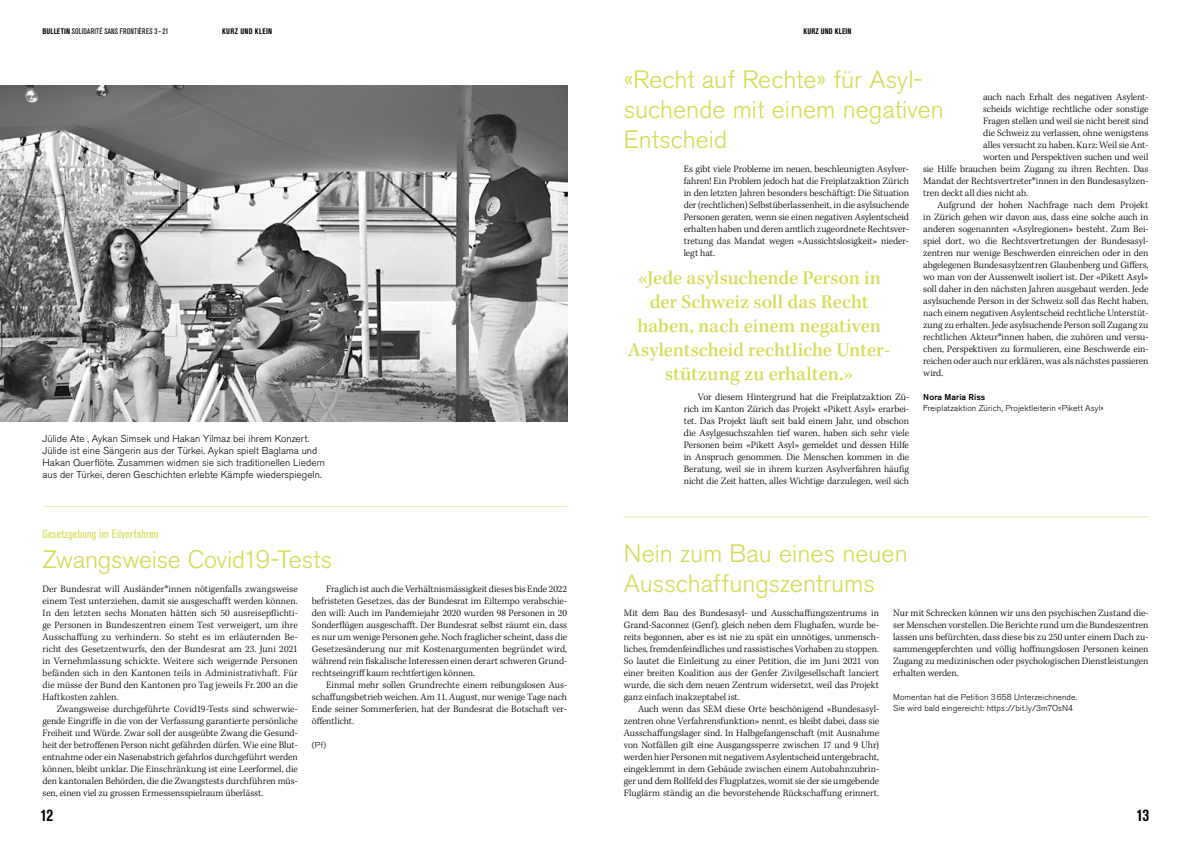
<style>
.page{position:relative;width:1191px;height:842px;background:#fff}
.page>*{position:absolute;margin:0;border:0;box-sizing:border-box;transform-origin:0 0}
.H2_25{font:300 25px/30px "Akzidenz Grotesk BE";color:#d4dc50}
.Obertitel_12{font:300 25px "Akzidenz Grotesk BE";letter-spacing:-.01em;color:#d4dc50}
.Zitate_20{font:500 20px/24px "Kepler Std";color:#d4dc50;text-align:center}
.t1{font:700 condensed 17px "Akzidenz Grotesk BE";color:#000}
.Obertitel_12-2{font:condensed 12px "Akzidenz Grotesk BE";letter-spacing:.025em;color:#d4dc50}
.Lauftext_mitEinzug_1{font:300 10px/12px "Kepler Std";letter-spacing:-.005em;color:#000;text-align:justify}
.Lauftext_mit_10{font:300 10px/12px "Kepler Std";letter-spacing:-.005em;color:#000;text-align:justify}
.Fotolegende_10{font:300 10px/12px "Akzidenz Grotesk BE";letter-spacing:.005em;color:#000}
.Person_8{font:300 8.5px/10.2px "Akzidenz Grotesk BE";letter-spacing:.01em;color:#000}
.Rubrik_10{font:condensed 8px "Akzidenz Grotesk BE";letter-spacing:.025em;color:#000}
.Rubrik_10-2{font:700 condensed 8px "Akzidenz Grotesk BE";letter-spacing:.035em;color:#000}
.s1{font-weight:700}
.s2{font-weight:500}
</style>
<div class="page">
<hr style="left:43px;top:506px;width:524px;height:1px;background:#d4dc50">
<img style="left:0;top:85px;width:567px;height:336px">
<hr style="left:624px;top:517px;width:524px;height:1px;background:#d4dc50">
<p class="Rubrik_10" style="left:43px;top:27px;width:127px"><span class="s1">BULLETIN</span> SOLIDARITÉ SANS FRONTIÈRES 3–21</p>
<p class="Rubrik_10-2" style="left:222px;top:27px;width:52px">KURZ UND KLEIN</p>
<p class="Fotolegende_10" style="left:43px;top:433px;width:284px">Jülide Ateş, Aykan Simsek und Hakan Yilmaz bei ihrem Konzert.<br>Jülide ist eine Sängerin aus der Türkei. Aykan spielt Baglama und Hakan Querflöte. Zusammen widmen sie sich traditionellen Liedern aus der Türkei, deren Geschichten erlebte Kämpfe wiederspiegeln.</p>
<p class="Obertitel_12-2" style="left:43px;top:528px;width:117px">Gesetzgebung im Eilverfahren</p>
<p class="Obertitel_12" style="left:43px;top:546px;width:291px">Zwangsweise Covid19-Tests</p>
<p class="Lauftext_mitEinzug_1" style="left:43px;top:584px;width:257px">Der Bundesrat will Ausländer*innen nötigenfalls zwangsweise einem Test unterziehen, damit sie ausgeschafft werden können.<br>In den letzten sechs Monaten hätten sich 50 ausreisepflichti&shy;ge Personen in Bundeszentren einem Test verweigert, um ihre Ausschaffung zu verhindern. So steht es im erläuternden Be&shy;richt des Gesetzentwurfs, den der Bundesrat am 23. Juni 2021 in Vernehmlassung schickte. Weitere sich weigernde Personen befänden sich in den Kantonen teils in Administrativhaft. Für die müsse der Bund den Kantonen pro Tag jeweils Fr. 200 an die Haftkosten zahlen.</p>
<p class="Lauftext_mitEinzug_1" style="left:43px;top:704px;width:257px;text-indent:14px">Zwangsweise durchgeführte Covid19-Tests sind schwerwie&shy;gende Eingriffe in die von der Verfassung garantierte persönliche Freiheit und Würde. Zwar soll der ausgeübte Zwang die Gesund&shy;heit der betroffenen Person nicht gefährden dürfen. Wie eine Blut&shy;entnahme oder ein Nasenabstrich gefahrlos durchgeführt werden können, bleibt unklar. Die Einschränkung ist eine Leerformel, die den kantonalen Behörden, die die Zwangstests durchführen müs&shy;sen, einen viel zu grossen Ermessensspielraum überlässt.</p>
<p class="Lauftext_mitEinzug_1" style="left:312px;top:584px;width:257px;text-indent:14px">Fraglich ist auch die Verhältnismässigkeit dieses bis Ende 2022 befristeten Gesetzes, das der Bundesrat im Eiltempo verabschie&shy;den will: Auch im Pandemiejahr 2020 wurden 98 Personen in 20<br>Sonderflügen ausgeschafft. Der Bundesrat selbst räumt ein, dass es nur um wenige Personen gehe. Noch fraglicher scheint, dass die Gesetzesänderung nur mit Kostenargumenten begründet wird, während rein fiskalische Interessen einen derart schweren Grund&shy;rechtseingriff kaum rechtfertigen können.</p>
<p class="Lauftext_mitEinzug_1" style="left:312px;top:680px;width:257px;text-indent:14px">Einmal mehr sollen Grundrechte einem reibungslosen Aus&shy;schaffungsbetrieb weichen. Am 11. August, nur wenige Tage nach Ende seiner Sommerferien, hat der Bundesrat die Botschaft ver&shy;öffentlicht.</p>
<p class="Person_8" style="left:312px;top:740px;width:16px">(Pf)</p>
<p class="Rubrik_10-2" style="left:803px;top:27px;width:50px">KURZ UND KLEIN</p>
<p class="H2_25" style="left:624px;top:65px;width:321px">«Recht auf Rechte» für Asyl&shy;suchende mit einem negativen<br>Entscheid</p>
<p class="Lauftext_mit_10" style="left:983px;top:92px;width:167px">auch nach Erhalt des negativen Asylent-</p>
<p class="Lauftext_mit_10" style="left:983px;top:104px;width:167px">scheids wichtige rechtliche oder sonstige</p>
<p class="Lauftext_mit_10" style="left:983px;top:116px;width:167px">Fragen stellen und weil sie nicht bereit sind</p>
<p class="Lauftext_mit_10" style="left:983px;top:128px;width:167px">die Schweiz zu verlassen, ohne wenigstens</p>
<p class="Lauftext_mit_10" style="left:983px;top:140px;width:167px">alles versucht zu haben. Kurz: Weil sie Ant-</p>
<p class="Lauftext_mit_10" style="left:983px;top:152px;width:167px">worten und Perspektiven suchen und weil</p>
<p class="Lauftext_mit_10" style="left:923px;top:164px;width:227px">sie Hilfe brauchen beim Zugang zu ihren Rechten. Das</p>
<p class="Lauftext_mit_10" style="left:923px;top:176px;width:227px">Mandat der Rechtsvertreter*innen in den Bundesasylzen-</p>
<p class="Lauftext_mit_10" style="left:923px;top:188px;width:106px">tren deckt all dies nicht ab.</p>
<p class="Lauftext_mit_10" style="left:923px;top:200px;width:227px;text-indent:14px">Aufgrund der hohen Nachfrage nach dem Projekt in Zürich gehen wir davon aus, dass eine solche auch in anderen sogenannten «Asylregionen» besteht. Zum Bei&shy;spiel dort, wo die Rechtsvertretungen der Bundesasyl&shy;zentren nur wenige Beschwerden einreichen oder in den abgelegenen Bundesasylzentren Glaubenberg und Giffers, wo man von der Aussenwelt isoliert ist. Der «Pikett Asyl» soll daher in den nächsten Jahren ausgebaut werden. Jede asylsuchende Person in der Schweiz soll das Recht haben, nach einem negativen Asylentscheid rechtliche Unterstüt&shy;zung zu erhalten. Jede asylsuchende Person soll Zugang zu rechtlichen Akteur*innen haben, die zuhören und versu&shy;chen, Perspektiven zu formulieren, eine Beschwerde ein&shy;reichen oder auch nur erklären, was als nächstes passieren wird.</p>
<p class="Person_8" style="left:923px;top:392px;width:182px"><span class="s2">Nora Maria Riss<br></span>Freiplatzaktion Zürich, Projektleiterin «Pikett Asyl»</p>
<p class="Lauftext_mit_10" style="left:683px;top:164px;width:227px">Es gibt viele Probleme im neuen, beschleunigten Asylver&shy;fahren! Ein Problem jedoch hat die Freiplatzaktion Zürich in den letzten Jahren besonders beschäftigt: Die Situation der (rechtlichen) Selbstüberlassenheit, in die asylsuchende Personen geraten, wenn sie einen negativen Asylentscheid erhalten haben und deren amtlich zugeordnete Rechtsver&shy;tretung das Mandat wegen «Aussichtslosigkeit» nieder&shy;legt hat.</p>
<p class="Zitate_20" style="left:628px;top:267px;width:264px">«Jede asylsuchende Person in der Schweiz soll das Recht haben, nach einem negativen<br>Asylentscheid rechtliche Unter&shy;stützung zu erhalten.»</p>
<p class="Lauftext_mit_10" style="left:683px;top:392px;width:227px;text-indent:14px">Vor diesem Hintergrund hat die Freiplatzaktion Zü&shy;rich im Kanton Zürich das Projekt «Pikett Asyl» erarbei&shy;tet. Das Projekt läuft seit bald einem Jahr, und obschon die Asylgesuchszahlen tief waren, haben sich sehr viele Personen beim «Pikett Asyl» gemeldet und dessen Hilfe in Anspruch genommen. Die Menschen kommen in die Beratung, weil sie in ihrem kurzen Asylverfahren häufig nicht die Zeit hatten, alles Wichtige darzulegen, weil sich</p>
<p class="H2_25" style="left:624px;top:539px;width:285px">Nein zum Bau eines neuen<br>Ausschaffungszentrums</p>
<p class="Lauftext_mitEinzug_1" style="left:624px;top:608px;width:257px">Mit dem Bau des Bundesasyl- und Ausschaffungszentrums in Grand-Saconnez (Genf), gleich neben dem Flughafen, wurde be&shy;reits begonnen, aber es ist nie zu spät ein unnötiges, unmensch&shy;liches, fremdenfeindliches und rassistisches Vorhaben zu stoppen.<br>So lautet die Einleitung zu einer Petition, die im Juni 2021 von einer breiten Koalition aus der Genfer Zivilgesellschaft lanciert wurde, die sich dem neuen Zentrum widersetzt, weil das Projekt ganz einfach inakzeptabel ist.</p>
<p class="Lauftext_mitEinzug_1" style="left:624px;top:704px;width:257px;text-indent:14px">Auch wenn das SEM diese Orte beschönigend «Bundesasyl&shy;zentren ohne Verfahrensfunktion» nennt, es bleibt dabei, dass sie Ausschaffungslager sind. In Halbgefangenschaft (mit Ausnahme von Notfällen gilt eine Ausgangssperre zwischen 17 und 9 Uhr) werden hier Personen mit negativem Asylentscheid untergebracht, eingeklemmt in dem Gebäude zwischen einem Autobahnzubrin&shy;ger und dem Rollfeld des Flugplatzes, womit sie der sie umgebende Fluglärm ständig an die bevorstehende Rückschaffung erinnert.</p>
<p class="Lauftext_mitEinzug_1" style="left:893px;top:608px;width:257px">Nur mit Schrecken können wir uns den psychischen Zustand die&shy;ser Menschen vorstellen. Die Berichte rund um die Bundeszentren lassen uns befürchten, dass diese bis zu 250 unter einem Dach zu&shy;sammengepferchten und völlig hoffnungslosen Personen keinen Zugang zu medizinischen oder psychologischen Dienstleistungen erhalten werden.</p>
<p class="Person_8" style="left:893px;top:692px;width:185px">Momentan hat die Petition 3658 Unterzeichnende.<br>Sie wird bald eingereicht: https://bit.ly/3m7OsN4</p>
<h3 class="t1" style="left:40px;top:805px;width:14px">12</h3>
<h3 class="t1" style="left:1136px;top:805px;width:14px">13</h3>
</div>
